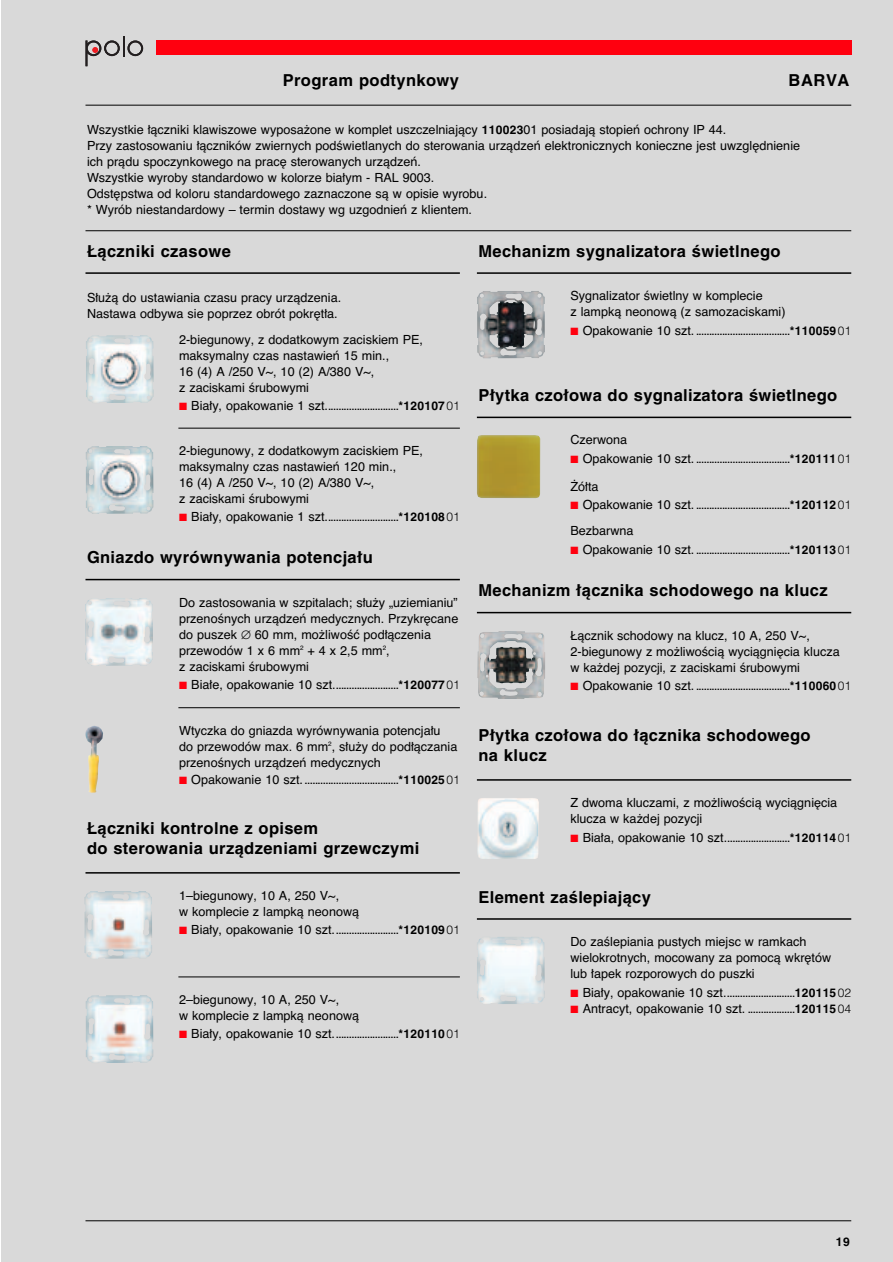
<style>
.page{position:relative;width:893px;height:1262px;background:#fff}
.page>*{position:absolute;margin:0;border:0;box-sizing:border-box;transform-origin:0 0}
.t1{font:700 16.5px/19.8px "Phelvetica";letter-spacing:.02em;color:#000}
.t2{font:12px/15.9px "Phelvetica";color:#000}
.t3{font:700 12px "Phelvetica";color:#000}
.t4{font:700 9px "Phelvetica";color:#000}
.s1{font-weight:700}
.s2{color:#ff000f}
.s3{font-weight:400;font-size:12px}
.s4{font-size:12px}
.s5{font-weight:300;font-size:12px}
.s6{font-weight:700;font-size:9px}
.s7{font-weight:300}
</style>
<div class="page">
<div style="left:1px;top:0;width:891px;height:1262px;background:#d9d9d9"></div>
<hr style="left:85px;top:105px;width:766px;height:1px;background:#000">
<hr style="left:85px;top:1220px;width:766px;height:1px;background:#000">
<hr style="left:85px;top:230px;width:766px;height:1px;background:#000">
<img style="left:86px;top:335px;width:68px;height:68px">
<img style="left:86px;top:446px;width:67px;height:68px">
<hr style="left:85px;top:272px;width:375px;height:2px;background:#000">
<img style="left:85px;top:598px;width:68px;height:68px">
<hr style="left:178px;top:707px;width:282px;height:1px;background:#000">
<img style="left:85px;top:726px;width:18px;height:66px">
<hr style="left:85px;top:579px;width:375px;height:1px;background:#000">
<hr style="left:85px;top:872px;width:375px;height:1px;background:#000">
<hr style="left:178px;top:976px;width:282px;height:1px;background:#000">
<img style="left:84px;top:891px;width:68px;height:68px">
<img style="left:85px;top:995px;width:68px;height:68px">
<img style="left:477px;top:291px;width:68px;height:67px">
<hr style="left:477px;top:272px;width:374px;height:2px;background:#000">
<img style="left:477px;top:435px;width:63px;height:63px">
<hr style="left:477px;top:416px;width:374px;height:2px;background:#000">
<img style="left:477px;top:631px;width:68px;height:68px">
<hr style="left:477px;top:612px;width:374px;height:1px;background:#000">
<img style="left:477px;top:937px;width:67px;height:67px">
<hr style="left:477px;top:918px;width:374px;height:1px;background:#000">
<img style="left:477px;top:798px;width:62px;height:61px">
<hr style="left:477px;top:779px;width:374px;height:1px;background:#000">
<div style="left:156px;top:40px;width:695px;height:15px;background:#ff000f"></div>
<svg style="left:127px;top:40px;width:16px;height:16px"></svg>
<hr style="left:123px;top:36px;width:2px;height:20px;background:#231f20">
<svg style="left:85px;top:40px;width:35px;height:26px"></svg>
<hr style="left:178px;top:428px;width:282px;height:1px;background:#000">
<h1 class="t1" style="left:283px;top:72px;width:178px">Program podtynkowy</h1>
<h1 class="t1" style="left:788px;top:72px;width:62px">BARVA</h1>
<p class="t2" style="left:87px;top:123px;width:714px">Wszystkie ∏àczniki klawiszowe wyposa˝one w komplet uszczelniajàcy <span class="s1">110023</span>01 posiadajà stopieƒ ochrony IP 44.<br>Przy zastosowaniu ∏àczników zwiernych podÊwietlanych do sterowania urzàdzeƒ elektronicznych konieczne jest uwzgl´dnienie ich pràdu spoczynkowego na prac´ sterowanych urzàdzeƒ.<br>Wszystkie wyroby standardowo w kolorze bia∏ym - RAL 9003.<br>Odst´pstwa od koloru standardowego zaznaczone sà w opisie wyrobu.<br>* Wyrób niestandardowy – termin dostawy wg uzgodnieƒ z klientem.</p>
<h1 class="t1" style="left:87px;top:243px;width:145px">¸àczniki czasowe</h1>
<p class="t2" style="left:87px;top:290px;width:256px">S∏u˝à do ustawiania czasu pracy urzàdzenia.<br>Nastawa odbywa sie poprzez obrót pokr´t∏a.</p>
<p class="t2" style="left:179px;top:333px;width:245px">2-biegunowy, z dodatkowym zaciskiem PE, maksymalny czas nastawieƒ 15 min.,<br>16 (4) A /250 V~, 10 (2) A/380 V~,<br>z zaciskami Êrubowymi</p>
<p class="t4" style="left:179px;top:404px;width:282px"><span class="s2">■</span> <span class="s3">Bia∏y, opakowanie 1 szt.</span>...........................<span class="s4">*120107</span><span class="s5">01</span></p>
<p class="t2" style="left:179px;top:444px;width:245px">2-biegunowy, z dodatkowym zaciskiem PE, maksymalny czas nastawieƒ 120 min.,<br>16 (4) A /250 V~, 10 (2) A/380 V~,<br>z zaciskami Êrubowymi</p>
<p class="t4" style="left:179px;top:514px;width:282px"><span class="s2">■</span> <span class="s3">Bia∏y, opakowanie 1 szt.</span>...........................<span class="s4">*120108</span><span class="s5">01</span></p>
<h1 class="t1" style="left:87px;top:549px;width:287px">Gniazdo wyrównywania potencja∏u</h1>
<p class="t2" style="left:179px;top:595px;width:281px">Do zastosowania w szpitalach; s∏u˝y „uziemianiu” przenoÊnych urzàdzeƒ medycznych. Przykr´cane do puszek ∅ 60 mm, mo˝liwoÊç pod∏àczenia przewodów 1 x 6 mm<sup>2</sup> + 4 x 2,5 mm<sup>2</sup>,<br>z zaciskami Êrubowymi</p>
<p class="t4" style="left:179px;top:682px;width:282px"><span class="s2">■</span> <span class="s3">Bia∏e, opakowanie 10 szt.</span>........................<span class="s4">*120077</span><span class="s5">01</span></p>
<p class="t2" style="left:179px;top:723px;width:280px">Wtyczka do gniazda wyrównywania potencja∏u do przewodów max. 6 mm<sup>2</sup>, s∏u˝y do pod∏àczania przenoÊnych urzàdzeƒ medycznych</p>
<p class="t4" style="left:179px;top:777px;width:282px"><span class="s2">■</span> <span class="s3">Opakowanie 10 szt.</span> ....................................<span class="s4">*110025</span><span class="s5">01</span></p>
<h1 class="t1" style="left:87px;top:820px;width:334px">¸àczniki kontrolne z opisem<br>do sterowania urzàdzeniami grzewczymi</h1>
<p class="t2" style="left:179px;top:888px;width:181px">1–biegunowy, 10 A, 250 V~,<br>w komplecie z lampkà neonowà</p>
<p class="t4" style="left:179px;top:927px;width:282px"><span class="s2">■</span> <span class="s3">Bia∏y, opakowanie 10 szt.</span>........................<span class="s4">*120109</span><span class="s5">01</span></p>
<p class="t2" style="left:179px;top:993px;width:181px">2–biegunowy, 10 A, 250 V~,<br>w komplecie z lampkà neonowà</p>
<p class="t4" style="left:179px;top:1031px;width:282px"><span class="s2">■</span> <span class="s3">Bia∏y, opakowanie 10 szt.</span>........................<span class="s4">*120110</span><span class="s5">01</span></p>
<h1 class="t1" style="left:478px;top:243px;width:304px">Mechanizm sygnalizatora Êwietlnego</h1>
<p class="t2" style="left:570px;top:289px;width:217px">Sygnalizator Êwietlny w komplecie<br>z lampkà neonowà (z samozaciskami)</p>
<p class="t4" style="left:570px;top:328px;width:282px"><span class="s2">■</span> <span class="s3">Opakowanie 10 szt.</span> ....................................<span class="s4">*110059</span><span class="s5">01</span></p>
<h1 class="t1" style="left:478px;top:387px;width:360px">P∏ytka czo∏owa do sygnalizatora Êwietlnego</h1>
<p class="t2" style="left:570px;top:433px;width:58px">Czerwona</p>
<p class="t4" style="left:570px;top:456px;width:282px"><span class="s2">■</span> <span class="s3">Opakowanie 10 szt.</span> ....................................<span class="s4">*120111</span><span class="s5">01</span></p>
<p class="t2" style="left:570px;top:479px;width:30px">˚ó∏ta</p>
<p class="t4" style="left:570px;top:502px;width:282px"><span class="s2">■</span> <span class="s3">Opakowanie 10 szt.</span> ....................................<span class="s4">*120112</span><span class="s5">01</span></p>
<p class="t2" style="left:570px;top:524px;width:65px">Bezbarwna</p>
<p class="t4" style="left:570px;top:547px;width:282px"><span class="s2">■</span> <span class="s3">Opakowanie 10 szt.</span> ....................................<span class="s4">*120113</span><span class="s5">01</span></p>
<h1 class="t1" style="left:478px;top:582px;width:351px">Mechanizm ∏àcznika schodowego na klucz</h1>
<p class="t2" style="left:570px;top:628px;width:271px">¸àcznik schodowy na klucz, 10 A, 250 V~,<br>2-biegunowy z mo˝liwoÊcià wyciàgni´cia klucza w ka˝dej pozycji, z zaciskami Êrubowymi</p>
<p class="t4" style="left:570px;top:683px;width:282px"><span class="s2">■</span> <span class="s3">Opakowanie 10 szt.</span> ....................................<span class="s4">*110060</span><span class="s5">01</span></p>
<h1 class="t1" style="left:478px;top:727px;width:334px">P∏ytka czo∏owa do ∏àcznika schodowego na klucz</h1>
<p class="t2" style="left:570px;top:796px;width:268px">Z dwoma kluczami, z mo˝liwoÊcià wyciàgni´cia klucza w ka˝dej pozycji</p>
<p class="t4" style="left:570px;top:835px;width:282px"><span class="s2">■</span> <span class="s3">Bia∏a, opakowanie 10 szt.</span>........................<span class="s4">*120114</span><span class="s5">01</span></p>
<h1 class="t1" style="left:478px;top:888px;width:174px">Element zaÊlepiajàcy</h1>
<p class="t2" style="left:570px;top:935px;width:262px">Do zaÊlepiania pustych miejsc w ramkach wielokrotnych, mocowany za pomocà wkr´tów lub ∏apek rozporowych do puszki</p>
<p class="t4" style="left:570px;top:990px;width:282px"><span class="s2">■</span> <span class="s3">Bia∏y, opakowanie 10 szt.</span>..........................<span class="s4">120115</span><span class="s5">02</span></p>
<p class="t2" style="left:570px;top:1001px;width:282px"><span class="s2">■</span> Antracyt, opakowanie 10 szt. <span class="s6">..................</span><span class="s1">120115</span><span class="s7">04</span></p>
<p class="t3" style="left:835px;top:1237px;width:15px">19</p>
</div>
